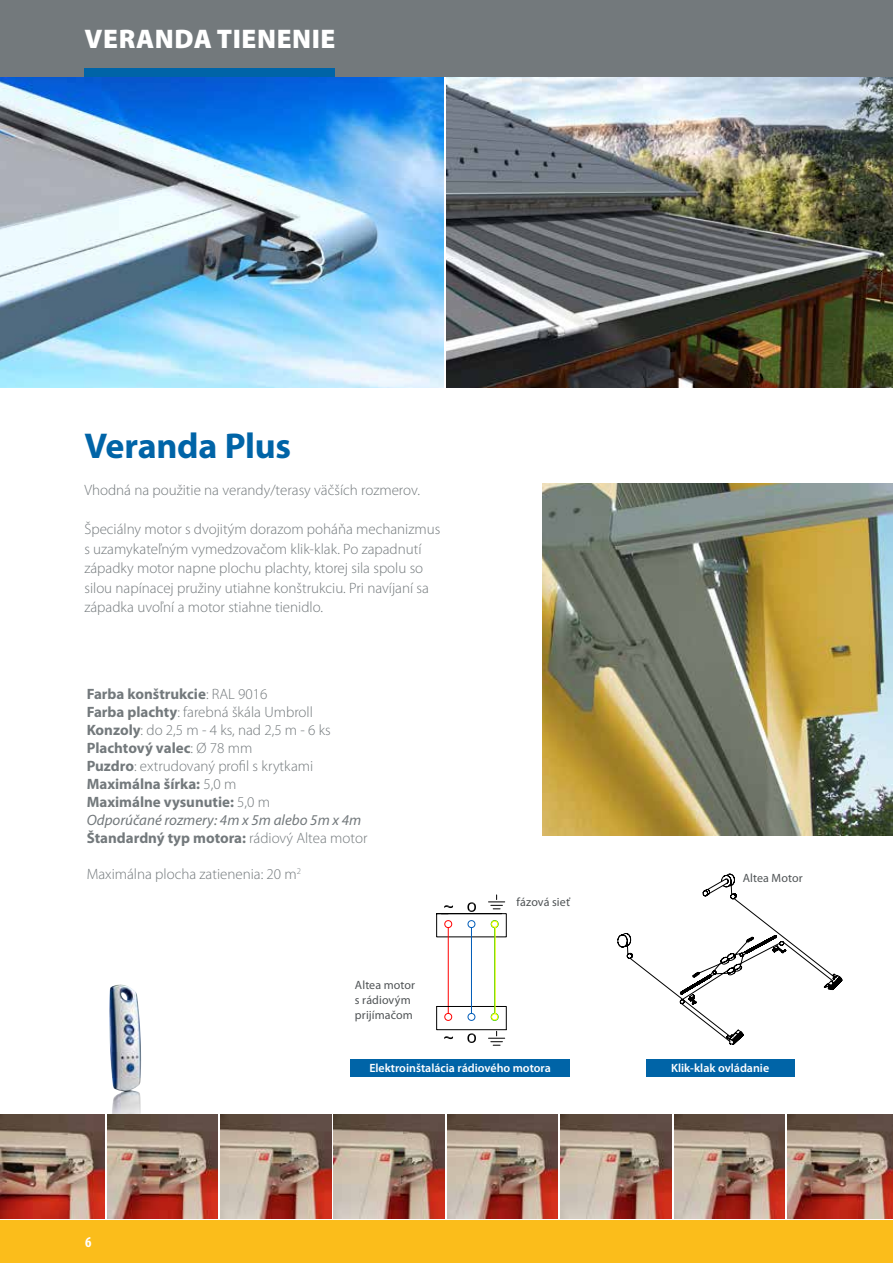
<style>
.page{position:relative;width:893px;height:1263px;background:#fff}
.page>*{position:absolute;margin:0;border:0;box-sizing:border-box;transform-origin:0 0}
.t1{font:700 36px "Myriad Pro";letter-spacing:-.01em;color:#0064a7}
.t2{font:900 27px "Myriad Pro";letter-spacing:.02em;color:#fff}
.t3{font:300 15px/19.5px "Myriad Pro";color:#73797c}
.t4{font:700 15px/18px "Myriad Pro";color:#73797c}
.t5{font:700 condensed 15px "Myriad Pro";color:#fff}
.t6{font:600 12px "Myriad Pro";color:#fff}
.t7{font:12px/15px "Myriad Pro";letter-spacing:.005em;color:#505456}
.s1{font-weight:300}
.s2{font-weight:400;font-style:italic}
</style>
<div class="page">
<div style="left:0;top:1220px;width:893px;height:43px;background:#fbbd1b"></div>
<img style="left:446px;top:77px;width:447px;height:311px">
<img style="left:0;top:77px;width:443px;height:311px">
<div style="left:646px;top:1059px;width:148px;height:17px;background:#0064a7"></div>
<div style="left:350px;top:1059px;width:220px;height:17px;background:#0064a7"></div>
<svg style="left:436px;top:895px;width:71px;height:151px"></svg>
<svg style="left:617px;top:874px;width:226px;height:171px"></svg>
<img style="left:542px;top:483px;width:351px;height:352px">
<img style="left:109px;top:985px;width:32px;height:129px">
<img style="left:0;top:1114px;width:105px;height:104px">
<img style="left:107px;top:1114px;width:111px;height:104px">
<img style="left:221px;top:1114px;width:110px;height:104px">
<img style="left:334px;top:1114px;width:110px;height:104px">
<img style="left:447px;top:1114px;width:111px;height:104px">
<img style="left:561px;top:1114px;width:110px;height:104px">
<img style="left:674px;top:1114px;width:111px;height:104px">
<img style="left:788px;top:1114px;width:105px;height:104px">
<div style="left:0;top:0;width:893px;height:77px;background:#73797c"></div>
<div style="left:84px;top:68px;width:251px;height:9px;background:#0064a7"></div>
<h2 class="t2" style="left:85px;top:23px;width:252px">VERANDA TIENENIE</h2>
<h1 class="t1" style="left:84px;top:422px;width:208px">Veranda Plus</h1>
<p class="t3" style="left:84px;top:481px;width:337px">Vhodná na použitie na verandy/terasy väčších rozmerov.</p>
<p class="t3" style="left:84px;top:520px;width:357px">Špeciálny motor s dvojitým dorazom poháňa mechanizmus s uzamykateľným vymedzovačom klik-klak. Po zapadnutí západky motor napne plochu plachty, ktorej sila spolu so silou napínacej pružiny utiahne konštrukciu. Pri navíjaní sa západka uvoľní a motor stiahne tienidlo.</p>
<p class="t4" style="left:87px;top:685px;width:282px">Farba konštrukcie<span class="s1">: RAL 9016<br></span>Farba plachty<span class="s1">: farebná škála Umbroll<br></span>Konzoly<span class="s1">: do 2,5 m - 4 ks, nad 2,5 m - 6 ks<br></span>Plachtový valec<span class="s1">: Ø 78 mm<br></span>Puzdro<span class="s1">: extrudovaný profil s krytkami<br></span>Maximálna šírka: <span class="s1">5,0 m<br></span>Maximálne vysunutie: <span class="s1">5,0 m<br></span><span class="s2">Odporúčané rozmery: 4m x 5m alebo 5m x 4m<br></span>Štandardný typ motora: <span class="s1">rádiový Altea motor</span></p>
<p class="t3" style="left:87px;top:865px;width:216px">Maximálna plocha zatienenia: 20 m<sup>2</sup></p>
<p class="t7" style="left:355px;top:978px;width:62px">Altea motor s rádiovým prijímačom</p>
<p class="t7" style="left:516px;top:894px;width:55px">fázová sieť</p>
<p class="t7" style="left:743px;top:871px;width:61px">Altea Motor</p>
<p class="t5" style="left:85px;top:1233px;width:8px">6</p>
<p class="t6" style="left:369px;top:1060px;width:183px">Elektroinštalácia rádiového motora</p>
<p class="t6" style="left:671px;top:1060px;width:100px">Klik-klak ovládanie</p>
</div>
